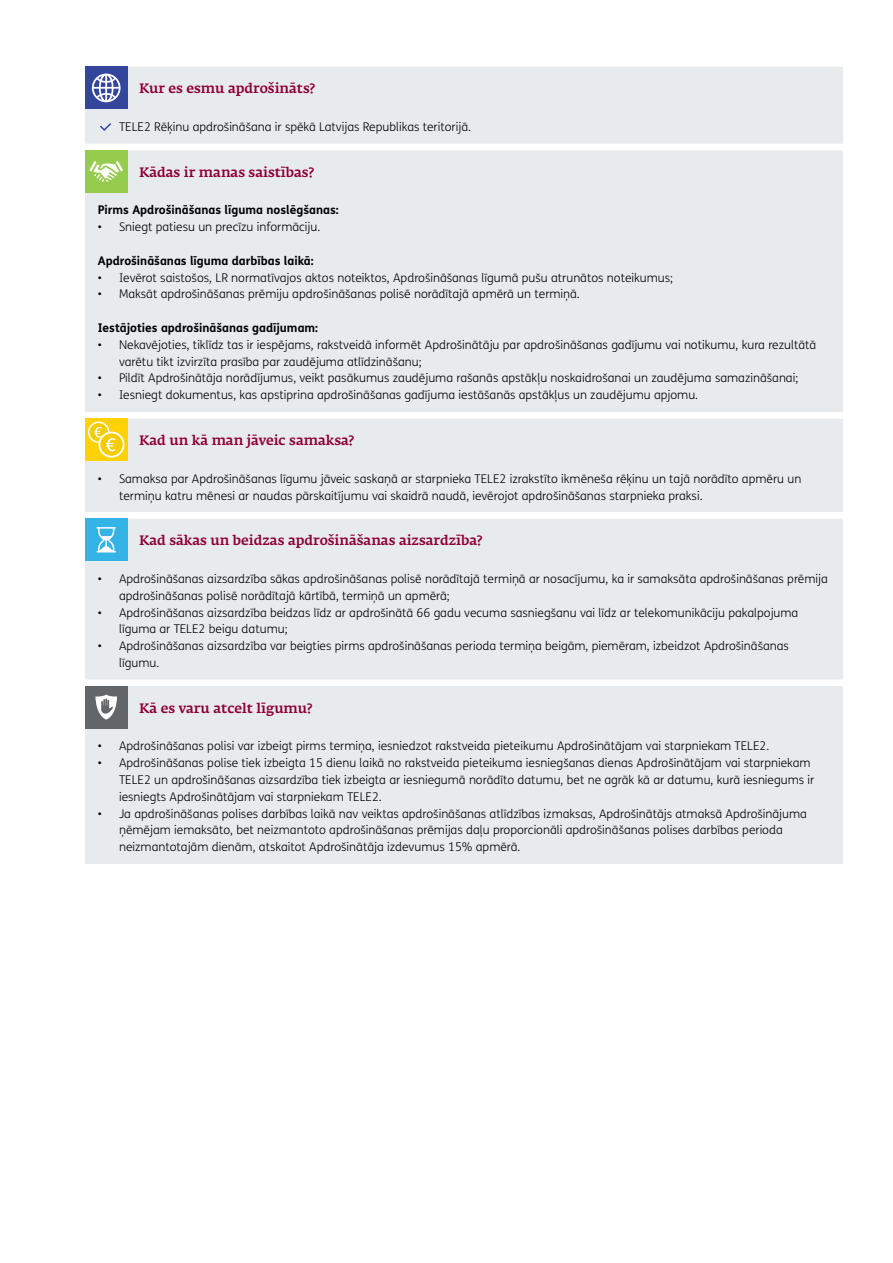
<style>
.page{position:relative;width:893px;height:1263px;background:#fff}
.page>*{position:absolute;margin:0;border:0;box-sizing:border-box;transform-origin:0 0}
.t1{font:500 13.5px "Fedra Serif A Pro";color:#8e0038}
.t2{font:300 12px/16.8px "FS Me";color:#000}
.t3{font:700 12px "FS Me";color:#000}
</style>
<div class="page">
<div style="left:85px;top:67px;width:758px;height:797px;background:#e8ebee"></div>
<div style="left:85px;top:144px;width:758px;height:542px;background:#e8ebee"></div>
<div style="left:85px;top:67px;width:42px;height:42px;background:#33469b"></div>
<svg style="left:92px;top:74px;width:29px;height:28px"></svg>
<svg style="left:98px;top:121px;width:15px;height:11px"></svg>
<div style="left:85px;top:150px;width:42px;height:42px;background:#96cc4d"></div>
<svg style="left:89px;top:161px;width:34px;height:21px"></svg>
<div style="left:85px;top:418px;width:42px;height:43px;background:#ffd107"></div>
<svg style="left:88px;top:422px;width:36px;height:36px"></svg>
<div style="left:85px;top:519px;width:42px;height:42px;background:#33b3e6"></div>
<svg style="left:96px;top:527px;width:20px;height:25px"></svg>
<div style="left:85px;top:686px;width:42px;height:42px;background:#636669"></div>
<svg style="left:95px;top:694px;width:22px;height:26px"></svg>
<p class="t1" style="left:139px;top:81px;width:177px">Kur es esmu apdrošināts?</p>
<p class="t2" style="left:119px;top:118px;width:353px">TELE2 Rēķinu apdrošināšana ir spēkā Latvijas Republikas teritorijā.</p>
<p class="t1" style="left:139px;top:164px;width:176px">Kādas ir manas saistības?</p>
<p class="t3" style="left:98px;top:201px;width:242px">Pirms Apdrošināšanas līguma noslēgšanas:</p>
<p class="t2" style="left:98px;top:218px;width:224px">• Sniegt patiesu un precīzu informāciju.</p>
<p class="t3" style="left:98px;top:251px;width:217px">Apdrošināšanas līguma darbības laikā:</p>
<p class="t2" style="left:98px;top:269px;width:577px">• Ievērot saistošos, LR normatīvajos aktos noteiktos, Apdrošināšanas līgumā pušu atrunātos noteikumus;</p>
<p class="t2" style="left:98px;top:286px;width:484px">• Maksāt apdrošināšanas prēmiju apdrošināšanas polisē norādītajā apmērā un termiņā.</p>
<p class="t3" style="left:98px;top:319px;width:222px">Iestājoties apdrošināšanas gadījumam:</p>
<p class="t2" style="left:119px;top:336px;width:699px;text-indent:-21px">• Nekavējoties, tiklīdz tas ir iespējams, rakstveidā informēt Apdrošinātāju par apdrošināšanas gadījumu vai notikumu, kura rezultātā varētu tikt izvirzīta prasība par zaudējuma atlīdzināšanu;</p>
<p class="t2" style="left:98px;top:370px;width:702px">• Pildīt Apdrošinātāja norādījumus, veikt pasākumus zaudējuma rašanās apstākļu noskaidrošanai un zaudējuma samazināšanai;</p>
<p class="t2" style="left:98px;top:386px;width:602px">• Iesniegt dokumentus, kas apstiprina apdrošināšanas gadījuma iestāšanās apstākļus un zaudējumu apjomu.</p>
<p class="t1" style="left:139px;top:432px;width:216px">Kad un kā man jāveic samaksa?</p>
<p class="t2" style="left:119px;top:470px;width:684px;text-indent:-21px">• Samaksa par Apdrošināšanas līgumu jāveic saskaņā ar starpnieka TELE2 izrakstīto ikmēneša rēķinu un tajā norādīto apmēru un termiņu katru mēnesi ar naudas pārskaitījumu vai skaidrā naudā, ievērojot apdrošināšanas starpnieka praksi.</p>
<p class="t1" style="left:139px;top:533px;width:345px">Kad sākas un beidzas apdrošināšanas aizsardzība?</p>
<p class="t2" style="left:119px;top:570px;width:710px;text-indent:-21px">• Apdrošināšanas aizsardzība sākas apdrošināšanas polisē norādītajā termiņā ar nosacījumu, ka ir samaksāta apdrošināšanas prēmija apdrošināšanas polisē norādītajā kārtībā, termiņā un apmērā;</p>
<p class="t2" style="left:119px;top:604px;width:681px;text-indent:-21px">• Apdrošināšanas aizsardzība beidzas līdz ar apdrošinātā 66 gadu vecuma sasniegšanu vai līdz ar telekomunikāciju pakalpojuma līguma ar TELE2 beigu datumu;</p>
<p class="t2" style="left:119px;top:637px;width:671px;text-indent:-21px">• Apdrošināšanas aizsardzība var beigties pirms apdrošināšanas perioda termiņa beigām, piemēram, izbeidzot Apdrošināšanas līgumu.</p>
<p class="t1" style="left:139px;top:700px;width:175px">Kā es varu atcelt līgumu?</p>
<p class="t2" style="left:98px;top:737px;width:673px">• Apdrošināšanas polisi var izbeigt pirms termiņa, iesniedzot rakstveida pieteikumu Apdrošinātājam vai starpniekam TELE2.</p>
<p class="t2" style="left:119px;top:754px;width:697px;text-indent:-21px">• Apdrošināšanas polise tiek izbeigta 15 dienu laikā no rakstveida pieteikuma iesniegšanas dienas Apdrošinātājam vai starpniekam<br>TELE2 un apdrošināšanas aizsardzība tiek izbeigta ar iesniegumā norādīto datumu, bet ne agrāk kā ar datumu, kurā iesniegums ir iesniegts Apdrošinātājam vai starpniekam TELE2.</p>
<p class="t2" style="left:119px;top:805px;width:689px;text-indent:-21px">• Ja apdrošināšanas polises darbības laikā nav veiktas apdrošināšanas atlīdzības izmaksas, Apdrošinātājs atmaksā Apdrošinājuma ņēmējam iemaksāto, bet neizmantoto apdrošināšanas prēmijas daļu proporcionāli apdrošināšanas polises darbības perioda neizmantotajām dienām, atskaitot Apdrošinātāja izdevumus 15% apmērā.</p>
</div>
